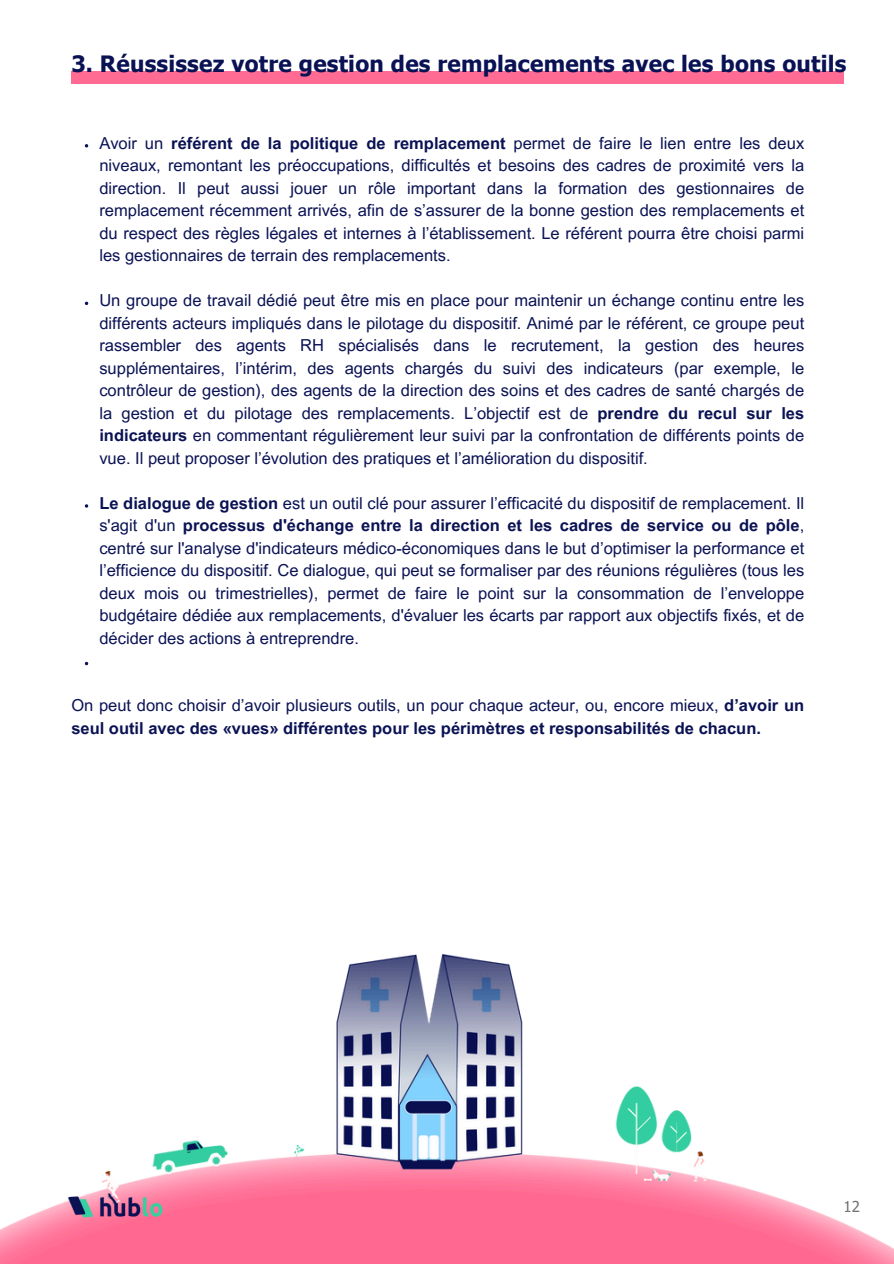
<style>
.page{position:relative;width:894px;height:1264px;background:#fff}
.page>*{position:absolute;margin:0;border:0;box-sizing:border-box;transform-origin:0 0}
.t1{font:700 22.5px "Tahoma";letter-spacing:.01em;color:#0a1254}
.t2{font:16.5px/22.5px "Arial MT Pro";color:#0a1254;text-align:justify}
.t3{font:700 16.5px/22.5px "Arial MT Pro";color:#0a1254}
.t4{font:15px "Tahoma";color:#737373}
.s1{font-weight:700}
.s2{font-weight:400}
</style>
<div class="page">
<img style="left:0;top:954px;width:893px;height:309px">
<div style="left:71px;top:72px;width:773px;height:12px;background:#ff6b93"></div>
<img style="left:67px;top:1189px;width:97px;height:33px">
<p class="t1" style="left:71px;top:50px;width:776px">3. Réussissez votre gestion des remplacements avec les bons outils</p>
<p class="t2" style="left:99px;top:134px;width:706px">Avoir un <span class="s1">référent de la politique de remplacement</span> permet de faire le lien entre les deux niveaux, remontant les préoccupations, difficultés et besoins des cadres de proximité vers la direction. Il peut aussi jouer un rôle important dans la formation des gestionnaires de remplacement récemment arrivés, afin de s’assurer de la bonne gestion des remplacements et du respect des règles légales et internes à l’établissement. Le référent pourra être choisi parmi les gestionnaires de terrain des remplacements.</p>
<p class="t2" style="left:99px;top:291px;width:706px">Un groupe de travail dédié peut être mis en place pour maintenir un échange continu entre les différents acteurs impliqués dans le pilotage du dispositif. Animé par le référent, ce groupe peut rassembler des agents RH spécialisés dans le recrutement, la gestion des heures supplémentaires, l’intérim, des agents chargés du suivi des indicateurs (par exemple, le contrôleur de gestion), des agents de la direction des soins et des cadres de santé chargés de la gestion et du pilotage des remplacements. L’objectif est de <span class="s1">prendre du recul sur les indicateurs</span> en commentant régulièrement leur suivi par la confrontation de différents points de vue. Il peut proposer l’évolution des pratiques et l’amélioration du dispositif.</p>
<p class="t2" style="left:99px;top:494px;width:706px"><span class="s1">Le dialogue de gestion</span> est un outil clé pour assurer l’efficacité du dispositif de remplacement. Il s'agit d'un <span class="s1">processus d'échange entre la direction et les cadres de service ou de pôle</span>, centré sur l'analyse d'indicateurs médico-économiques dans le but d’optimiser la performance et l’efficience du dispositif. Ce dialogue, qui peut se formaliser par des réunions régulières (tous les deux mois ou trimestrielles), permet de faire le point sur la consommation de l’enveloppe budgétaire dédiée aux remplacements, d'évaluer les écarts par rapport aux objectifs fixés, et de décider des actions à entreprendre.</p>
<p class="t3" style="left:71px;top:696px;width:734px"><span class="s2">On peut donc choisir d’avoir plusieurs outils, un pour chaque acteur, ou, encore mieux,</span> d’avoir un seul outil avec des «vues» différentes pour les périmètres et responsabilités de chacun.</p>
<p class="t4" style="left:843px;top:1196px;width:18px">12</p>
</div>
